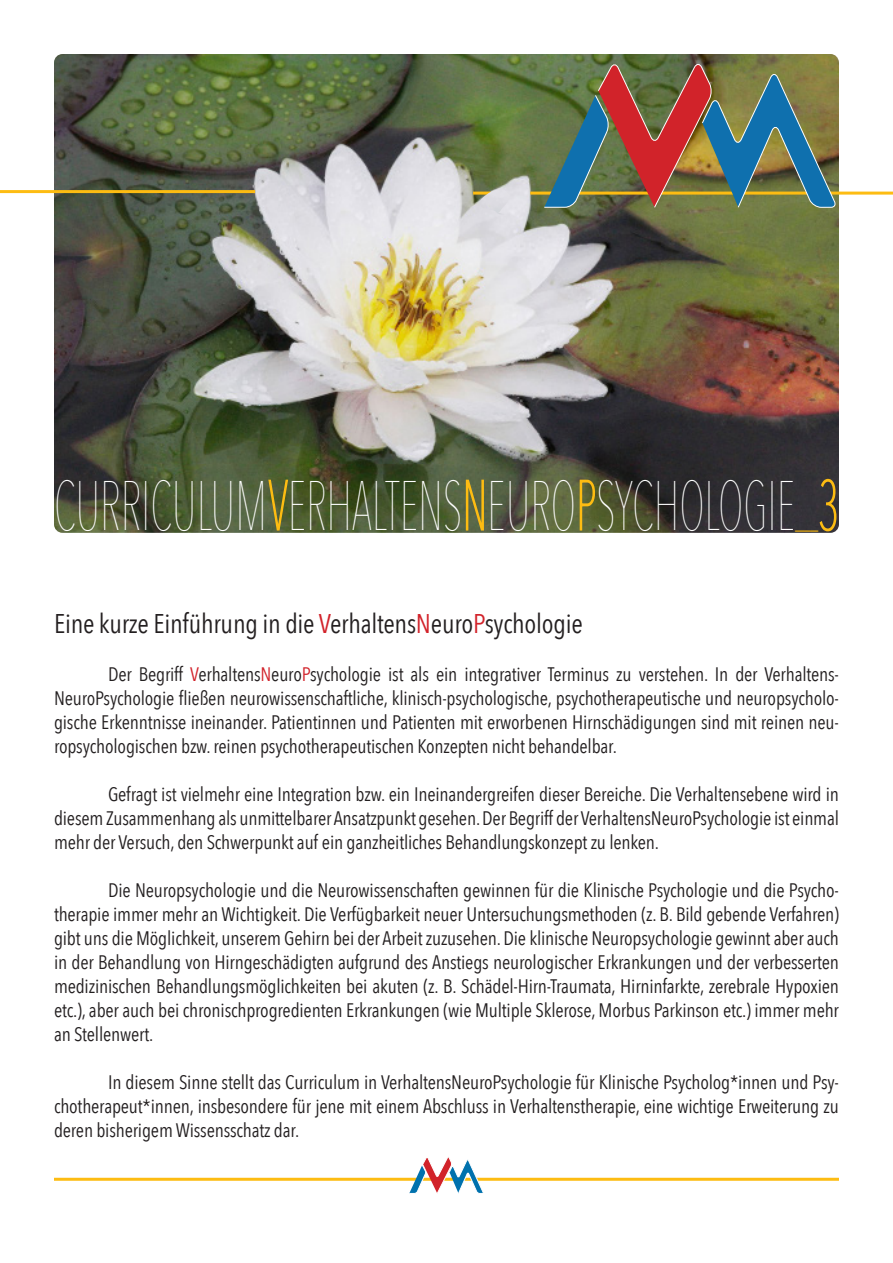
<style>
.page{position:relative;width:893px;height:1263px;background:#fff}
.page>*{position:absolute;margin:0;border:0;box-sizing:border-box;transform-origin:0 0}
.t1{font:200 69.75px "Avenir Next Condensed";color:#fff;scale:.67 1}
.t2{font:27px "Avenir Next Condensed";letter-spacing:-.01em;color:#231f20}
.t3{font:19.5px/24px "Avenir Next Condensed";letter-spacing:-.01em;color:#231f20;text-align:justify}
.s1{color:#fdbc12}
.s2{color:#d2222a}
</style>
<div class="page">
<img style="left:54px;top:54px;width:785px;height:479px">
<hr style="left:54px;top:1178px;width:785px;height:3px;background:#fdbc12">
<svg style="left:409px;top:1157px;width:75px;height:37px"></svg>
<hr style="left:0;top:190px;width:255px;height:3px;background:#fdbc12">
<hr style="left:530px;top:192px;width:363px;height:3px;background:#fdbc12">
<hr style="left:473px;top:192px;width:18px;height:3px;background:#fdbc12">
<img style="left:544px;top:62px;width:293px;height:146px">
<img style="left:479px;top:189px;width:32px;height:26px">
<p class="t1" style="left:54px;top:464px;width:1173px">CURRICULUM <span class="s1">V</span>ERHALTENS<span class="s1">N</span>EURO<span class="s1">P</span>SYCHOLOGIE<span class="s1">_3</span></p>
<p class="t2" style="left:54px;top:601px;width:530px">Eine kurze Einführung in die <span class="s2">V</span>erhaltens<span class="s2">N</span>euro<span class="s2">P</span>sychologie</p>
<p class="t3" style="left:54px;top:661px;width:786px;text-indent:54px">Der Begriff <span class="s2">V</span>erhaltens<span class="s2">N</span>euro<span class="s2">P</span>sychologie ist als ein integrativer Terminus zu verstehen. In der Verhaltens-NeuroPsychologie fließen neurowissenschaftliche, klinisch-psychologische, psychotherapeutische und neuropsycholo&shy;gische Erkenntnisse ineinander. Patientinnen und Patienten mit erworbenen Hirnschädigungen sind mit reinen neu&shy;ropsychologischen bzw. reinen psychotherapeutischen Konzepten nicht behandelbar.</p>
<p class="t3" style="left:54px;top:781px;width:786px;text-indent:54px">Gefragt ist vielmehr eine Integration bzw. ein Ineinandergreifen dieser Bereiche. Die Verhaltensebene wird in diesem Zusammenhang als unmittelbarer Ansatzpunkt gesehen. Der Begriff der VerhaltensNeuroPsychologie ist einmal mehr der Versuch, den Schwerpunkt auf ein ganzheitliches Behandlungskonzept zu lenken.</p>
<p class="t3" style="left:54px;top:877px;width:786px;text-indent:54px">Die Neuropsychologie und die Neurowissenschaften gewinnen für die Klinische Psychologie und die Psycho&shy;therapie immer mehr an Wichtigkeit. Die Verfügbarkeit neuer Untersuchungsmethoden (z. B. Bild gebende Verfahren) gibt uns die Möglichkeit, unserem Gehirn bei der Arbeit zuzusehen. Die klinische Neuropsychologie gewinnt aber auch in der Behandlung von Hirngeschädigten aufgrund des Anstiegs neurologischer Erkrankungen und der verbesserten medizinischen Behandlungsmöglichkeiten bei akuten (z. B. Schädel-Hirn-Traumata, Hirninfarkte, zerebrale Hypoxien etc.), aber auch bei chronischprogredienten Erkrankungen (wie Multiple Sklerose, Morbus Parkinson etc.) immer mehr an Stellenwert.</p>
<p class="t3" style="left:54px;top:1069px;width:786px;text-indent:54px">In diesem Sinne stellt das Curriculum in VerhaltensNeuroPsychologie für Klinische Psycholog*innen und Psy&shy;chotherapeut*innen, insbesondere für jene mit einem Abschluss in Verhaltenstherapie, eine wichtige Erweiterung zu deren bisherigem Wissensschatz dar.</p>
</div>
